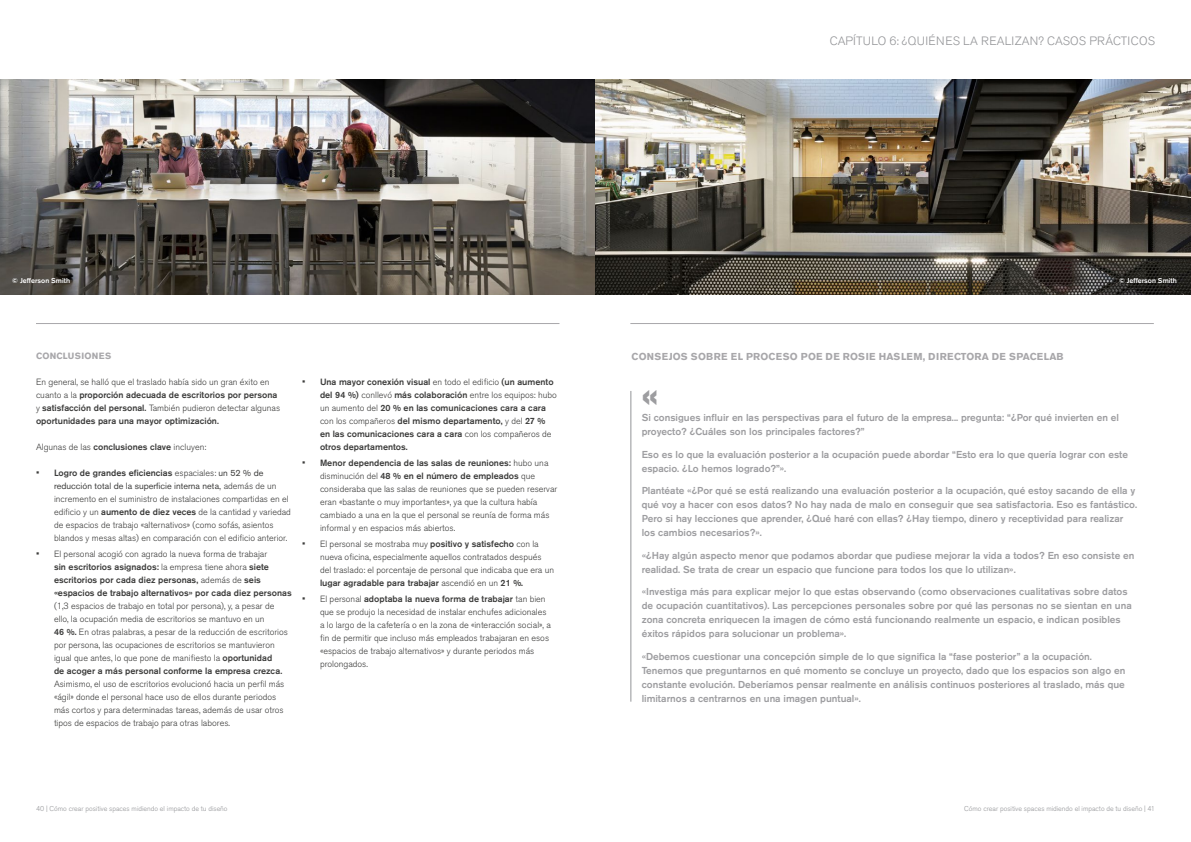
<style>
.page{position:relative;width:1191px;height:842px;background:#fff}
.page>*{position:absolute;margin:0;border:0;box-sizing:border-box;transform-origin:0 0}
.t1{font:700 39px "Akzidenz Grotesk Pro";color:#9d9da0}
.t2{font:300 12px "Akzidenz Grotesk Pro";letter-spacing:.01em;color:#939497}
.t3{font:500 10px/14px "Akzidenz Grotesk Pro";color:#9d9da0}
.t4{font:700 10px "Akzidenz Grotesk Pro";letter-spacing:.03em;color:#a8a7aa}
.t5{font:300 9px/13px "Akzidenz Grotesk Pro";color:#3c3c3b}
.t6{font:500 9px/13px "Akzidenz Grotesk Pro";color:#3c3c3b}
.t7{font:700 9px "Akzidenz Grotesk Pro";letter-spacing:.03em;color:#a8a7aa}
.t8{font:300 7px "Akzidenz Grotesk Pro";color:#939497}
.t9{font:500 7px "Akzidenz Grotesk Pro";color:#fff}
.s1{font-weight:300}
.s2{font-weight:500}
.s3{font-size:10px}
.s4{font-weight:400}
.s5{font-weight:300;font-size:10px}
</style>
<div class="page">
<img style="left:0;top:79px;width:1191px;height:216px">
<hr style="left:36px;top:323px;width:523px;height:1px;background:#a8a7aa">
<hr style="left:630px;top:323px;width:523px;height:1px;background:#a8a7aa">
<hr style="left:630px;top:391px;width:1px;height:311px;background:#939497">
<h2 class="t2" style="left:830px;top:33px;width:326px">CAPÍTULO 6: ¿QUIÉNES LA REALIZAN? CASOS PRÁCTICOS</h2>
<p class="t9" style="left:12px;top:276px;width:59px">© Jefferson Smith</p>
<p class="t9" style="left:1119px;top:276px;width:59px">© Jefferson Smith</p>
<p class="t7" style="left:36px;top:350px;width:77px">CONCLUSIONES</p>
<p class="t6" style="left:36px;top:375px;width:246px"><span class="s1">En general, se halló que el traslado había sido un gran éxito en cuanto a la</span> proporción adecuada de escritorios por persona <span class="s1">y</span> satisfacción del personal. <span class="s1">También pudieron detectar algunas </span>oportunidades para una mayor optimización.</p>
<p class="t5" style="left:36px;top:441px;width:172px">Algunas de las <span class="s2">conclusiones clave</span> incluyen:</p>
<p class="t5" style="left:54px;top:467px;width:238px;text-indent:-18px"><span class="s3">•</span> <span class="s2">Logro de grandes eficiencias</span> espaciales: <span class="s4">un 52 % de reducción total de la superficie interna neta,</span> además de un incremento en el suministro de instalaciones compartidas en el edificio y un <span class="s2">aumento de diez veces</span> de la cantidad y variedad de espacios de trabajo «alternativos» (como sofás, asientos blandos y mesas altas) en comparación con el edificio anterior.</p>
<p class="t6" style="left:54px;top:547px;width:239px;text-indent:-18px"><span class="s5">•</span> <span class="s1">El personal acogió con agrado la nueva forma de trabajar<br></span>sin escritorios asignados: <span class="s1">la empresa tiene ahora</span> siete escritorios por cada diez personas, <span class="s1">además de</span> seis «espacios de trabajo alternativos» por cada diez personas</p>
<p class="t5" style="left:54px;top:599px;width:235px">(1,3 espacios de trabajo en total por persona), y, a pesar de ello, la ocupación media de escritorios se mantuvo en un<br><span class="s2">46 %.</span> En otras palabras, a pesar de la reducción de escritorios por persona, las ocupaciones de escritorios se mantuvieron igual que antes, lo que pone de manifiesto la <span class="s2">oportunidad<br>de acoger a más personal conforme la empresa crezca.</span></p>
<p class="t5" style="left:54px;top:677px;width:232px">Asimismo, el uso de escritorios evolucionó hacia un perfil más «ágil» donde el personal hace uso de ellos durante periodos más cortos y para determinadas tareas, además de usar otros tipos de espacios de trabajo para otras labores.</p>
<p class="t6" style="left:320px;top:375px;width:238px;text-indent:-18px"><span class="s5">•</span> Una mayor conexión visual <span class="s1">en todo el edificio</span> (un aumento del 94 %) <span class="s1">conllevó</span> más colaboración <span class="s1">entre los equipos: hubo un aumento del</span> 20 % en las comunicaciones cara a cara <span class="s1">con los compañeros</span> del mismo departamento, <span class="s1">y del</span> 27 % en las comunicaciones cara a cara <span class="s1">con los compañeros de </span>otros departamentos.</p>
<p class="t5" style="left:320px;top:456px;width:239px;text-indent:-18px"><span class="s3">•</span> <span class="s2">Menor dependencia de las salas de reuniones:</span> hubo una disminución del <span class="s2">48 % en el número de empleados</span> que consideraba que las salas de reuniones que se pueden reservar eran «bastante o muy importantes», ya que la cultura había cambiado a una en la que el personal se reunía de forma más informal y en espacios más abiertos.</p>
<p class="t5" style="left:320px;top:537px;width:235px;text-indent:-18px"><span class="s3">•</span> El personal se mostraba muy <span class="s2">positivo y satisfecho</span> con la nueva oficina, especialmente aquellos contratados después del traslado: el porcentaje de personal que indicaba que era un <span class="s2">lugar agradable para trabajar</span> ascendió en un <span class="s2">21 %.</span></p>
<p class="t5" style="left:320px;top:592px;width:232px;text-indent:-18px"><span class="s3">•</span> El personal <span class="s2">adoptaba la nueva forma de trabajar</span> tan bien que se produjo la necesidad de instalar enchufes adicionales a lo largo de la cafetería o en la zona de «interacción social», a fin de permitir que incluso más empleados trabajaran en esos «espacios de trabajo alternativos» y durante periodos más prolongados.</p>
<p class="t4" style="left:631px;top:350px;width:434px">CONSEJOS SOBRE EL PROCESO POE DE ROSIE HASLEM, DIRECTORA DE SPACELAB</p>
<h1 class="t1" style="left:641px;top:370px;width:18px">«</h1>
<p class="t3" style="left:641px;top:410px;width:479px">Si consigues influir en las perspectivas para el futuro de la empresa... pregunta: “¿Por qué invierten en el proyecto? ¿Cuáles son los principales factores?”</p>
<p class="t3" style="left:641px;top:447px;width:488px">Eso es lo que la evaluación posterior a la ocupación puede abordar “Esto era lo que quería lograr con este espacio. ¿Lo hemos logrado?”».</p>
<p class="t3" style="left:641px;top:483px;width:497px">Plantéate «¿Por qué se está realizando una evaluación posterior a la ocupación, qué estoy sacando de ella y qué voy a hacer con esos datos? No hay nada de malo en conseguir que sea satisfactoria. Eso es fantástico.<br>Pero si hay lecciones que aprender, ¿Qué haré con ellas? ¿Hay tiempo, dinero y receptividad para realizar los cambios necesarios?».</p>
<p class="t3" style="left:641px;top:548px;width:494px">«¿Hay algún aspecto menor que podamos abordar que pudiese mejorar la vida a todos? En eso consiste en realidad. Se trata de crear un espacio que funcione para todos los que lo utilizan».</p>
<p class="t3" style="left:641px;top:584px;width:491px">«Investiga más para explicar mejor lo que estas observando (como observaciones cualitativas sobre datos de ocupación cuantitativos). Las percepciones personales sobre por qué las personas no se sientan en una zona concreta enriquecen la imagen de cómo está funcionando realmente un espacio, e indican posibles éxitos rápidos para solucionar un problema».</p>
<p class="t3" style="left:641px;top:649px;width:485px">«Debemos cuestionar una concepción simple de lo que significa la “fase posterior” a la ocupación.<br>Tenemos que preguntarnos en qué momento se concluye un proyecto, dado que los espacios son algo en constante evolución. Deberíamos pensar realmente en análisis continuos posteriores al traslado, más que limitarnos a centrarnos en una imagen puntual».</p>
<p class="t8" style="left:36px;top:804px;width:193px">40 | Cómo crear positive spaces midiendo el impacto de tu diseño</p>
<p class="t8" style="left:964px;top:804px;width:192px">Cómo crear positive spaces midiendo el impacto de tu diseño | 41</p>
</div>
